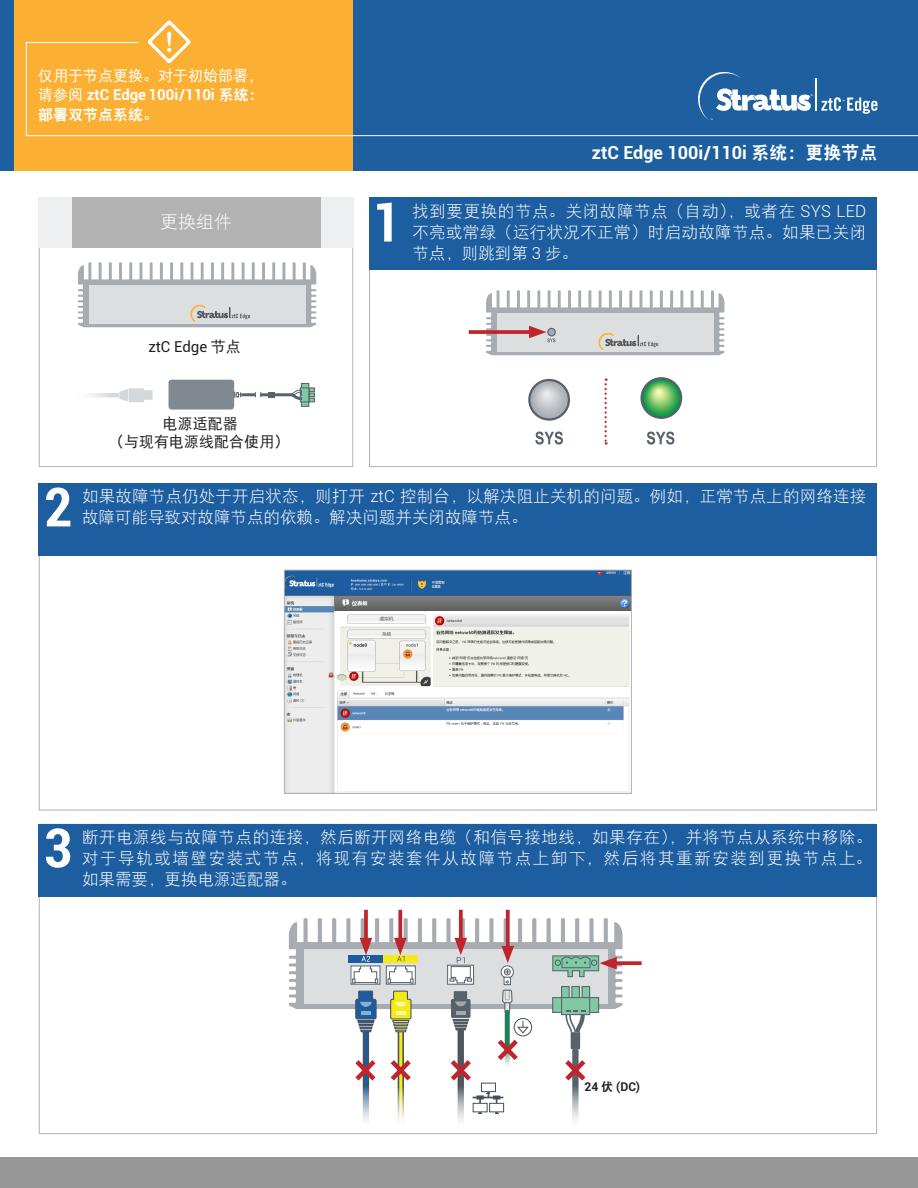
<style>
.page{position:relative;width:918px;height:1188px;background:#fff}
.page>*{position:absolute;margin:0;border:0;box-sizing:border-box;transform-origin:0 0}
.t1{font:700 condensed 54px "Roboto";color:#fff}
.t2{font:700 18px "Roboto";color:#fff}
.t3{font:18px "DFP Hei W3";color:#fff}
.t4{font:16.5px/21px "DFP Hei W3";letter-spacing:.01em;color:#fff;text-align:justify}
.t5{font:15px/19.5px "DFP Hei W5";color:#fff;text-align:justify}
.t6{font:15px/18px "DFP Hei W5";color:#231f20;text-align:center}
.t7{font:15px "Roboto";color:#231f20}
.t8{font:700 12px "Roboto";color:#231f20}
.s1{font-family:"Roboto";font-weight:700}
.s2{font-family:"DFP Hei W9"}
.s3{font-family:"DFP Hei W5"}
.s4{font-family:"DFP Hei W9";font-weight:400}
.s5{font-family:"Roboto";font-weight:300}
</style>
<div class="page">
<svg style="left:529px;top:380px;width:40px;height:40px"></svg>
<div style="left:528px;top:379px;width:42px;height:42px;border:2px solid #57626b;border-radius:50%"></div>
<svg style="left:535px;top:432px;width:28px;height:13px"></svg>
<svg style="left:647px;top:432px;width:27px;height:13px"></svg>
<svg style="left:642px;top:378px;width:39px;height:40px"></svg>
<div style="left:640px;top:377px;width:42px;height:42px;border:2px solid #57626b;border-radius:50%"></div>
<div style="left:39px;top:198px;width:314px;height:50px;background:#edeff0"></div>
<div style="left:0;top:1158px;width:918px;height:30px;background:#989797"></div>
<div style="left:0;top:0;width:918px;height:170px;background:#1d5f9f"></div>
<div style="left:15px;top:0;width:338px;height:170px;background:#fbb033"></div>
<svg style="left:25px;top:42px;width:893px;height:95px"></svg>
<svg style="left:148px;top:20px;width:43px;height:44px"></svg>
<div style="left:72px;top:198px;width:248px;height:50px;background:#b2b2b2"></div>
<svg style="left:469px;top:330px;width:17px;height:4px"></svg>
<svg style="left:486px;top:290px;width:239px;height:65px"></svg>
<div style="left:369px;top:198px;width:508px;height:72px;background:#1d5ea0"></div>
<div style="left:39px;top:483px;width:838px;height:73px;background:#1d5ea0"></div>
<img style="left:286px;top:572px;width:344px;height:220px">
<div style="left:284px;top:570px;width:348px;height:224px;border:1px solid #b2b2b2"></div>
<div style="left:39px;top:824px;width:838px;height:72px;background:#1d5ea0"></div>
<svg style="left:572px;top:1085px;width:7px;height:35px"></svg>
<svg style="left:457px;top:1085px;width:7px;height:36px"></svg>
<div style="left:476px;top:1095px;width:8px;height:5px;border:2px solid #47515a"></div>
<div style="left:481px;top:1083px;width:15px;height:9px;border:1px solid #47515a"></div>
<div style="left:473px;top:1103px;width:15px;height:9px;border:1px solid #47515a"></div>
<div style="left:489px;top:1103px;width:15px;height:9px;border:1px solid #47515a"></div>
<hr style="left:473px;top:1097px;width:30px;height:1px;background:#47515a">
<svg style="left:477px;top:1091px;width:23px;height:12px"></svg>
<svg style="left:397px;top:1085px;width:7px;height:37px"></svg>
<svg style="left:362px;top:1085px;width:8px;height:37px"></svg>
<svg style="left:623px;top:961px;width:19px;height:4px"></svg>
<svg style="left:364px;top:910px;width:4px;height:8px"></svg>
<svg style="left:398px;top:910px;width:4px;height:8px"></svg>
<svg style="left:459px;top:910px;width:4px;height:8px"></svg>
<svg style="left:506px;top:910px;width:4px;height:8px"></svg>
<svg style="left:288px;top:918px;width:335px;height:167px"></svg>
<svg style="left:605px;top:379px;width:2px;height:66px"></svg>
<hr style="left:241px;top:393px;width:14px;height:3px;background:#57626b">
<svg style="left:303px;top:385px;width:4px;height:20px"></svg>
<div style="left:301px;top:383px;width:8px;height:24px;border:1px solid #57626b"></div>
<svg style="left:254px;top:388px;width:61px;height:14px"></svg>
<svg style="left:120px;top:388px;width:33px;height:14px"></svg>
<div style="left:71px;top:393px;width:48px;height:5px;background:#d5d8da"></div>
<svg style="left:169px;top:380px;width:72px;height:30px;background:#8d949a"></svg>
<svg style="left:71px;top:393px;width:40px;height:5px"></svg>
<svg style="left:78px;top:262px;width:239px;height:65px"></svg>
<hr style="left:816px;top:78px;width:1px;height:33px;background:#fff">
<svg style="left:821px;top:97px;width:57px;height:17px"></svg>
<svg style="left:695px;top:71px;width:118px;height:49px"></svg>
<p class="t5" style="left:38px;top:65px;width:227px">仅用于节点更换。对于初始部署，请参阅 <span class="s1">ztC Edge 100i /110i</span> <span class="s2">系统：部署双节点系统</span>。</p>
<p class="t3" style="left:160px;top:212px;width:73px">更换组件</p>
<p class="t7" style="left:148px;top:336px;width:94px">ztC Edge <span class="s3">节点</span></p>
<p class="t6" style="left:109px;top:415px;width:182px">电源适配器<br>（与现有电源线配合使用）</p>
<p class="t1" style="left:372px;top:184px;width:30px">1</p>
<p class="t2" style="left:592px;top:140px;width:287px">ztC Edge 100i /110i <span class="s4">系统：更换节点</span></p>
<p class="t4" style="left:412px;top:200px;width:455px">找到要更换的节点。关闭故障节点（自动），或者在 <span class="s5">SYS LED</span>不亮或常绿（运行状况不正常）时启动故障节点。如果已关闭节点，则跳到第 <span class="s5">3</span> 步。</p>
<p class="t1" style="left:44px;top:469px;width:30px">2</p>
<p class="t4" style="left:82px;top:486px;width:786px">如果故障节点仍处于开启状态，则打开 <span class="s5">ztC</span> 控制台，以解决阻止关机的问题。例如，正常节点上的网络连接故障可能导致对故障节点的依赖。解决问题并关闭故障节点。</p>
<p class="t1" style="left:44px;top:810px;width:30px">3</p>
<p class="t4" style="left:82px;top:826px;width:792px">断开电源线与故障节点的连接，然后断开网络电缆（和信号接地线，如果存在），并将节点从系统中移除。对于导轨或墙壁安装式节点，将现有安装套件从故障节点上卸下，然后将其重新安装到更换节点上。如果需要，更换电源适配器。</p>
<p class="t8" style="left:585px;top:1078px;width:57px">24 <span class="s4">伏</span> (DC)</p>
</div>
